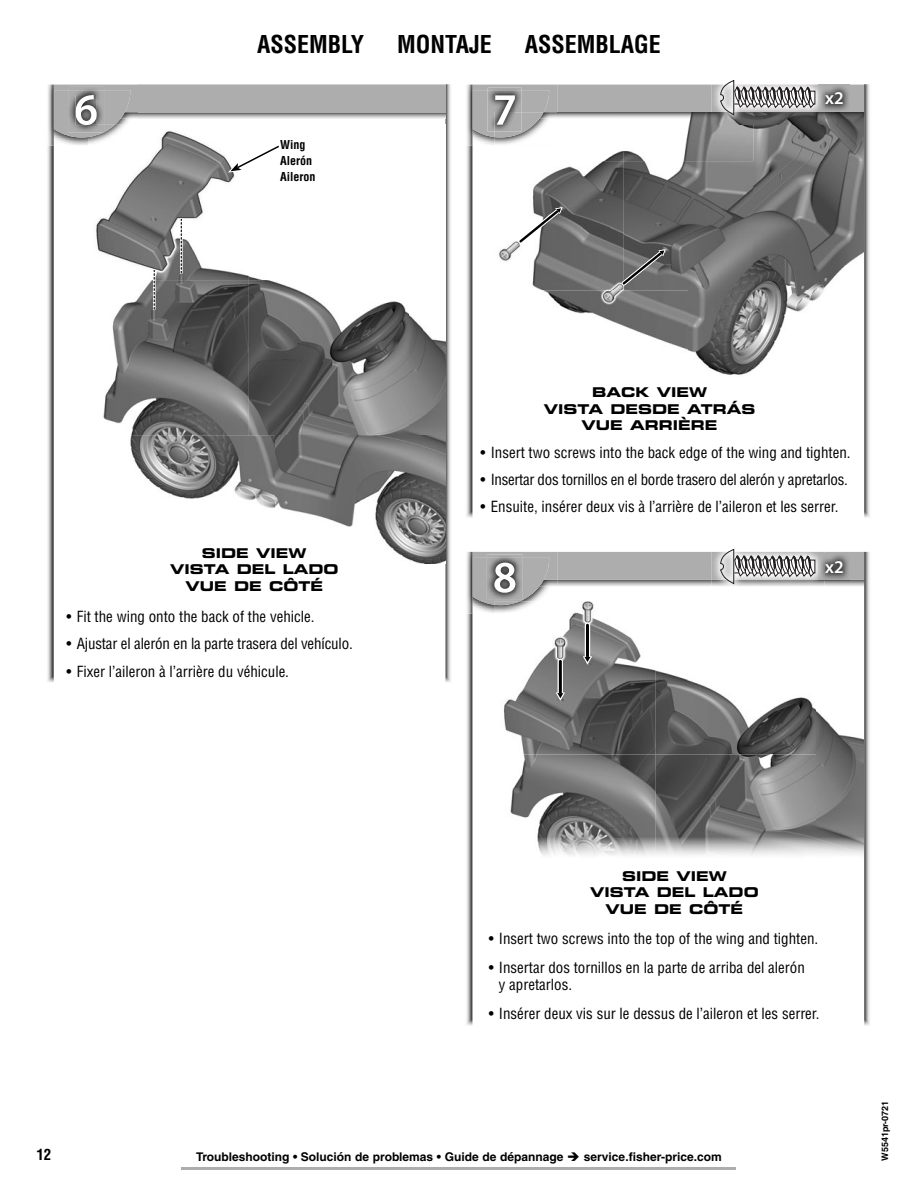
<style>
.page{position:relative;width:918px;height:1188px;background:#fff}
.page>*{position:absolute;margin:0;border:0;box-sizing:border-box;transform-origin:0 0}
.t1{font:700 condensed 24px "Helvetica LT Std";color:#000}
.t2{font:600 18px "Myriad Pro";color:#fff}
.t3{font:condensed 15px/16.5px "Helvetica LT Std";color:#000}
.t4{font:condensed 15px "Helvetica LT Std";letter-spacing:-.02em;color:#000}
.t5{font:700 condensed 15px "Helvetica LT Std";color:#000}
.t6{font:13.5px/16.5px "Eurostile LT Std Bold Ex 2";color:#000;text-align:center}
.t7{font:700 12px "Helvetica LT Std";color:#000}
.t8{font:700 condensed 12px/15.6px "Helvetica LT Std";color:#000}
.t9{font:700 9px "Helvetica LT Std";color:#000}
</style>
<div class="page">
<hr style="left:182px;top:1167px;width:554px;height:3px;background:#adadad">
<img style="left:47px;top:84px;width:404px;height:598px">
<img style="left:54px;top:119px;width:391px;height:563px">
<img style="left:130px;top:112px;width:315px;height:7px">
<img style="left:47px;top:84px;width:7px;height:62px">
<img style="left:54px;top:119px;width:84px;height:27px">
<div style="left:54px;top:84px;width:391px;height:28px;background:#adadad"></div>
<img style="left:54px;top:90px;width:76px;height:48px">
<img style="left:68px;top:87px;width:36px;height:45px">
<img style="left:75px;top:95px;width:1px;height:30px">
<img style="left:76px;top:95px;width:21px;height:30px">
<img style="left:466px;top:84px;width:404px;height:434px">
<img style="left:473px;top:146px;width:391px;height:372px">
<div style="left:557px;top:84px;width:307px;height:28px;background:#adadad"></div>
<img style="left:466px;top:84px;width:7px;height:62px">
<img style="left:473px;top:137px;width:22px;height:9px">
<img style="left:473px;top:84px;width:84px;height:28px">
<img style="left:473px;top:101px;width:22px;height:36px">
<img style="left:488px;top:88px;width:33px;height:44px">
<img style="left:495px;top:95px;width:20px;height:17px">
<img style="left:466px;top:552px;width:404px;height:474px">
<img style="left:473px;top:586px;width:391px;height:440px">
<img style="left:539px;top:580px;width:325px;height:6px">
<img style="left:466px;top:552px;width:7px;height:61px">
<img style="left:473px;top:586px;width:84px;height:27px">
<div style="left:473px;top:552px;width:391px;height:28px;background:#adadad"></div>
<img style="left:473px;top:569px;width:22px;height:36px">
<img style="left:487px;top:555px;width:35px;height:45px">
<img style="left:494px;top:563px;width:21px;height:30px">
<img style="left:495px;top:119px;width:369px;height:257px">
<img style="left:544px;top:112px;width:167px;height:7px">
<img style="left:495px;top:119px;width:62px;height:27px">
<img style="left:495px;top:112px;width:49px;height:26px">
<img style="left:495px;top:112px;width:26px;height:20px">
<img style="left:495px;top:112px;width:20px;height:13px">
<img style="left:824px;top:112px;width:40px;height:7px">
<img style="left:622px;top:252px;width:1px;height:33px">
<img style="left:623px;top:252px;width:39px;height:33px">
<svg style="left:659px;top:249px;width:7px;height:7px"></svg>
<img style="left:518px;top:210px;width:1px;height:33px">
<img style="left:519px;top:210px;width:40px;height:33px">
<svg style="left:555px;top:207px;width:7px;height:7px"></svg>
<img style="left:88px;top:125px;width:358px;height:439px">
<img style="left:88px;top:125px;width:50px;height:21px">
<img style="left:88px;top:125px;width:27px;height:12px">
<img style="left:88px;top:125px;width:16px;height:7px">
<img style="left:153px;top:269px;width:2px;height:41px">
<img style="left:180px;top:218px;width:2px;height:56px">
<img style="left:495px;top:601px;width:369px;height:257px">
<img style="left:495px;top:601px;width:62px;height:12px">
<img style="left:495px;top:601px;width:25px;height:4px">
<img style="left:559px;top:660px;width:3px;height:33px">
<svg style="left:556px;top:693px;width:9px;height:7px"></svg>
<img style="left:586px;top:624px;width:3px;height:32px">
<svg style="left:583px;top:656px;width:9px;height:8px"></svg>
<svg style="left:228px;top:145px;width:52px;height:28px"></svg>
<img style="left:711px;top:84px;width:113px;height:40px">
<div style="left:734px;top:91px;width:81px;height:13px;border:1px solid #231f20"></div>
<svg style="left:720px;top:80px;width:94px;height:35px"></svg>
<img style="left:818px;top:85px;width:32px;height:26px">
<img style="left:711px;top:552px;width:113px;height:41px">
<svg style="left:720px;top:549px;width:130px;height:35px"></svg>
<h1 class="t1" style="left:257px;top:36px;width:109px">ASSEMBLY</h1>
<h1 class="t1" style="left:397px;top:36px;width:96px">MONTAJE</h1>
<h1 class="t1" style="left:525px;top:36px;width:138px">ASSEMBLAGE</h1>
<p class="t8" style="left:280px;top:138px;width:37px">Wing<br>Alerón<br>Aileron</p>
<p class="t2" style="left:825px;top:91px;width:20px">x2</p>
<p class="t6" style="left:170px;top:546px;width:170px">SIDE VIEW<br>VISTA DEL LADO<br>VUE DE CÔTÉ</p>
<p class="t3" style="left:67px;top:610px;width:250px">• Fit the wing onto the back of the vehicle.</p>
<p class="t3" style="left:67px;top:637px;width:288px">• Ajustar el alerón en la parte trasera del vehículo.</p>
<p class="t3" style="left:67px;top:664px;width:224px">• Fixer l’aileron à l’arrière du véhicule.</p>
<p class="t6" style="left:544px;top:385px;width:213px">BACK VIEW<br>VISTA DESDE ATRÁS<br>VUE ARRIÈRE</p>
<p class="t3" style="left:481px;top:446px;width:372px">• Insert two screws into the back edge of the wing and tighten.</p>
<p class="t4" style="left:481px;top:474px;width:369px">• Insertar dos tornillos en el borde trasero del alerón y apretarlos.</p>
<p class="t3" style="left:481px;top:500px;width:359px">• Ensuite, insérer deux vis à l’arrière de l’aileron et les serrer.</p>
<p class="t2" style="left:825px;top:560px;width:20px">x2</p>
<p class="t6" style="left:590px;top:869px;width:170px">SIDE VIEW<br>VISTA DEL LADO<br>VUE DE CÔTÉ</p>
<p class="t3" style="left:489px;top:932px;width:331px">• Insert two screws into the top of the wing and tighten.</p>
<p class="t3" style="left:499px;top:961px;width:308px;text-indent:-10px">• Insertar dos tornillos en la parte de arriba del alerón y apretarlos.</p>
<p class="t3" style="left:489px;top:1007px;width:332px">• Insérer deux vis sur le dessus de l’aileron et les serrer.</p>
<p class="t5" style="left:36px;top:1150px;width:16px">12</p>
<p class="t7" style="left:196px;top:1153px;width:369px">Troubleshooting • Solución de problemas • Guide de dépannage</p>
<p class="t7" style="left:584px;top:1153px;width:140px">service.fisher-price.com</p>
<p class="t9" style="left:882px;top:1161px;width:62px;rotate:-90deg">W5541pr-0721</p>
</div>
